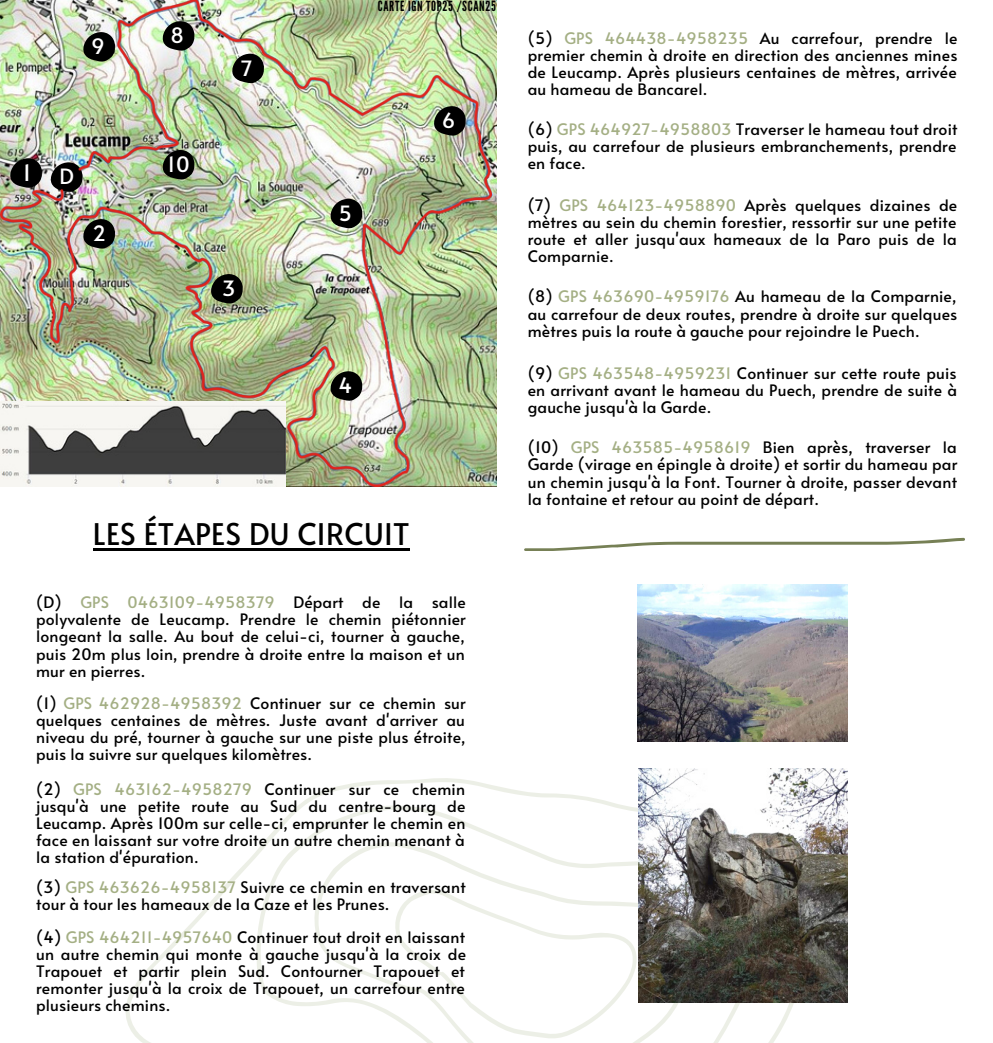
<style>
.page{position:relative;width:993px;height:1043px;background:#fff}
.page>*{position:absolute;margin:0;border:0;box-sizing:border-box;transform-origin:0 0}
.t1{font:29.75px "Alata";letter-spacing:.01em;color:#000}
.t2{font:22.4px "Alata";color:#fff}
.t3{font:21px "Alata";color:#fff}
.t4{font:15.75px/17.2px "Alata";letter-spacing:.01em;color:#000;text-align:justify}
.t5{font:14px "League Gothic";letter-spacing:.05em;color:#000}
.s1{color:#a4af84}
</style>
<div class="page">
<svg style="left:125px;top:600px;width:723px;height:442px"></svg>
<hr style="left:93px;top:547px;width:316px;height:3px;background:#000">
<svg style="left:524px;top:537px;width:440px;height:14px"></svg>
<img style="left:637px;top:584px;width:210px;height:157px">
<img style="left:639px;top:768px;width:208px;height:234px">
<img style="left:0;top:0;width:491px;height:486px">
<h3 class="t3" style="left:91px;top:31px;width:15px">9</h3>
<h2 class="t2" style="left:23px;top:156px;width:10px">1</h2>
<h3 class="t3" style="left:59px;top:161px;width:16px">D</h3>
<h3 class="t3" style="left:92px;top:218px;width:15px">2</h3>
<h3 class="t3" style="left:170px;top:20px;width:15px">8</h3>
<h3 class="t3" style="left:167px;top:149px;width:24px">10</h3>
<h3 class="t3" style="left:241px;top:52px;width:13px">7</h3>
<h3 class="t3" style="left:222px;top:273px;width:15px">3</h3>
<p class="t5" style="left:378px;top:-2px;width:120px">CARTE IGN TOP25 /SCAN25</p>
<h3 class="t3" style="left:338px;top:197px;width:15px">5</h3>
<h3 class="t3" style="left:442px;top:105px;width:15px">6</h3>
<h3 class="t3" style="left:338px;top:370px;width:15px">4</h3>
<h1 class="t1" style="left:93px;top:512px;width:318px">LES ÉTAPES DU CIRCUIT</h1>
<p class="t4" style="left:36px;top:593px;width:431px">(D) <span class="s1">GPS 0463109-4958379</span> Départ de la salle polyvalente de Leucamp. Prendre le chemin piétonnier longeant la salle. Au bout de celui-ci, tourner à gauche, puis 20m plus loin, prendre à droite entre la maison et un mur en pierres.</p>
<p class="t4" style="left:36px;top:694px;width:431px">(1) <span class="s1">GPS 462928-4958392</span> Continuer sur ce chemin sur quelques centaines de mètres. Juste avant d'arriver au niveau du pré, tourner à gauche sur une piste plus étroite, puis la suivre sur quelques kilomètres.</p>
<p class="t4" style="left:36px;top:779px;width:430px">(2) <span class="s1">GPS 463162-4958279</span> Continuer sur ce chemin jusqu'à une petite route au Sud du centre-bourg de Leucamp. Après 100m sur celle-ci, emprunter le chemin en face en laissant sur votre droite un autre chemin menant à la station d'épuration.</p>
<p class="t4" style="left:36px;top:877px;width:431px">(3) <span class="s1">GPS 463626-4958137</span> Suivre ce chemin en traversant tour à tour les hameaux de la Caze et les Prunes.</p>
<p class="t4" style="left:36px;top:927px;width:431px">(4) <span class="s1">GPS 464211-4957640</span> Continuer tout droit en laissant un autre chemin qui monte à gauche jusqu'à la croix de Trapouet et partir plein Sud. Contourner Trapouet et remonter jusqu'à la croix de Trapouet, un carrefour entre plusieurs chemins.</p>
<p class="t4" style="left:527px;top:29px;width:431px">(5) <span class="s1">GPS 464438-4958235</span> Au carrefour, prendre le premier chemin à droite en direction des anciennes mines de Leucamp. Après plusieurs centaines de mètres, arrivée au hameau de Bancarel.</p>
<p class="t4" style="left:527px;top:120px;width:431px">(6) <span class="s1">GPS 464927-4958803</span> Traverser le hameau tout droit puis, au carrefour de plusieurs embranchements, prendre en face.</p>
<p class="t4" style="left:527px;top:196px;width:431px">(7) <span class="s1">GPS 464123-4958890</span> Après quelques dizaines de mètres au sein du chemin forestier, ressortir sur une petite route et aller jusqu'aux hameaux de la Paro puis de la Comparnie.</p>
<p class="t4" style="left:527px;top:287px;width:431px">(8) <span class="s1">GPS 463690-4959176</span> Au hameau de la Comparnie, au carrefour de deux routes, prendre à droite sur quelques mètres puis la route à gauche pour rejoindre le Puech.</p>
<p class="t4" style="left:527px;top:363px;width:431px">(9) <span class="s1">GPS 463548-4959231</span> Continuer sur cette route puis en arrivant avant le hameau du Puech, prendre de suite à gauche jusqu'à la Garde.</p>
<p class="t4" style="left:527px;top:438px;width:431px">(10) <span class="s1">GPS 463585-4958619</span> Bien après, traverser la Garde (virage en épingle à droite) et sortir du hameau par un chemin jusqu'à la Font. Tourner à droite, passer devant la fontaine et retour au point de départ.</p>
</div>
